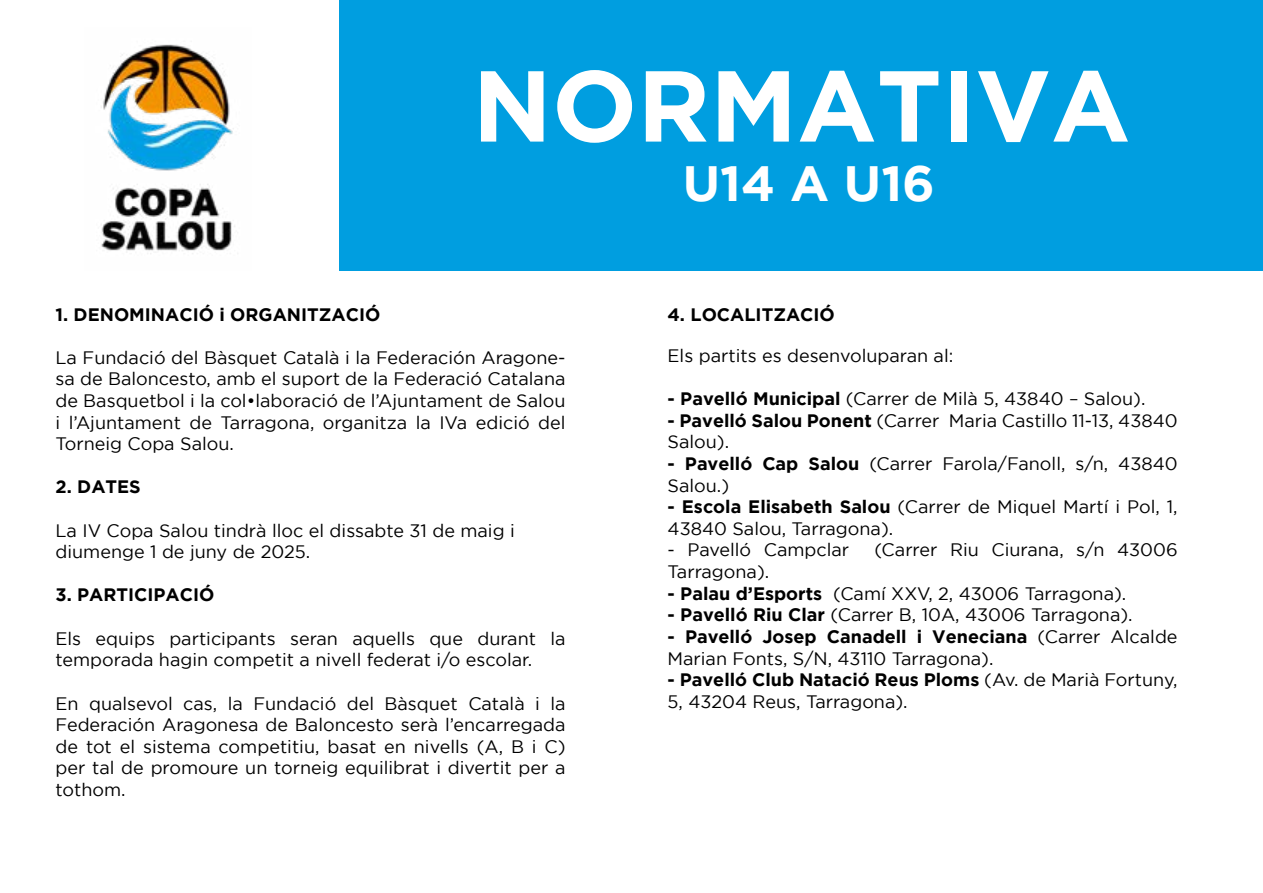
<style>
.page{position:relative;width:1263px;height:893px;background:#fff}
.page>*{position:absolute;margin:0;border:0;box-sizing:border-box;transform-origin:0 0}
.t1{font:700 100.5px "Gotham";color:#fff}
.t2{font:700 49.5px "Gotham";color:#fff}
.t3{font:18px/21.6px "Gotham";color:#000}
.t4{font:700 18px "Gotham";color:#000}
.s1{font-weight:700}
</style>
<div class="page">
<div style="left:340px;top:0;width:923px;height:270px;background:#009ee0"></div>
<img style="left:101px;top:44px;width:134px;height:210px">
<h1 class="t1" style="left:472px;top:48px;width:659px">NORMATIVA</h1>
<h2 class="t2" style="left:683px;top:155px;width:254px">U14 A U16</h2>
<p class="t4" style="left:56px;top:304px;width:326px">1. DENOMINACIÓ i ORGANITZACIÓ</p>
<p class="t3" style="left:56px;top:346px;width:512px;text-align:justify">La Fundació del Bàsquet Català i la Federación Aragone&shy;sa de Baloncesto, amb el suport de la Federació Catalana de Basquetbol i la col•laboració de l’Ajuntament de Salou i l’Ajuntament de Tarragona, organitza la IVa edició del Torneig Copa Salou.</p>
<p class="t4" style="left:56px;top:477px;width:87px">2. DATES</p>
<p class="t3" style="left:56px;top:519px;width:461px">La IV Copa Salou tindrà lloc el dissabte 31 de maig i diumenge 1 de juny de 2025.</p>
<p class="t4" style="left:56px;top:585px;width:160px">3. PARTICIPACIÓ</p>
<p class="t3" style="left:56px;top:627px;width:512px">Els equips participants seran aquells que durant la temporada hagin competit a nivell federat i/o escolar.</p>
<p class="t3" style="left:56px;top:692px;width:512px;text-align:justify">En qualsevol cas, la Fundació del Bàsquet Català i la Federación Aragonesa de Baloncesto serà l’encarregada de tot el sistema competitiu, basat en nivells (A, B i C) per tal de promoure un torneig equilibrat i divertit per a tothom.</p>
<p class="t4" style="left:668px;top:304px;width:169px">4. LOCALITZACIÓ</p>
<p class="t3" style="left:668px;top:345px;width:287px">Els partits es desenvoluparan al:</p>
<p class="t3" style="left:668px;top:388px;width:479px"><span class="s1">- Pavelló Municipal</span> (Carrer de Milà 5, 43840 – Salou).</p>
<p class="t3" style="left:668px;top:409px;width:512px"><span class="s1">- Pavelló Salou Ponent</span> (Carrer Maria Castillo 11-13, 43840<br>Salou).</p>
<p class="t3" style="left:668px;top:453px;width:512px"><span class="s1">- Pavelló Cap Salou</span> (Carrer Farola/Fanoll, s/n, 43840<br>Salou.)</p>
<p class="t3" style="left:668px;top:496px;width:512px"><span class="s1">- Escola Elisabeth Salou</span> (Carrer de Miquel Martí i Pol, 1,<br>43840 Salou, Tarragona).</p>
<p class="t3" style="left:668px;top:539px;width:183px">- Pavelló Campclar</p>
<p class="t3" style="left:874px;top:539px;width:305px">(Carrer Riu Ciurana, s/n 43006</p>
<p class="t3" style="left:668px;top:561px;width:103px">Tarragona).</p>
<p class="t3" style="left:668px;top:582px;width:460px"><span class="s1">- Palau d’Esports</span> (Camí XXV, 2, 43006 Tarragona).</p>
<p class="t3" style="left:668px;top:604px;width:467px"><span class="s1">- Pavelló Riu Clar</span> (Carrer B, 10A, 43006 Tarragona).</p>
<p class="t3" style="left:668px;top:625px;width:511px"><span class="s1">- Pavelló Josep Canadell i Veneciana</span> (Carrer Alcalde<br>Marian Fonts, S/N, 43110 Tarragona).</p>
<p class="t3" style="left:668px;top:669px;width:511px"><span class="s1">- Pavelló Club Natació Reus Ploms</span> (Av. de Marià Fortuny,<br>5, 43204 Reus, Tarragona).</p>
</div>
